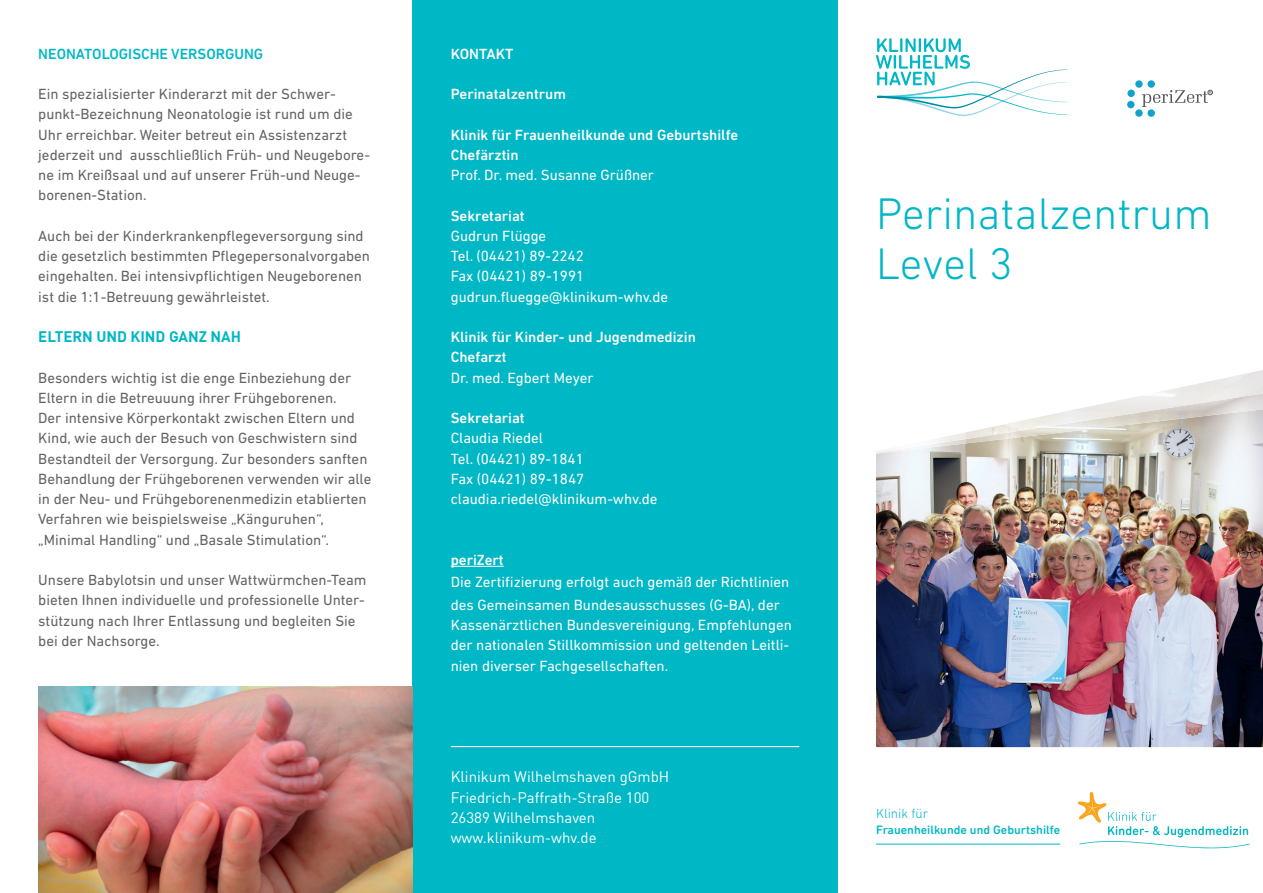
<style>
.page{position:relative;width:1263px;height:893px;background:#fff}
.page>*{position:absolute;margin:0;border:0;box-sizing:border-box;transform-origin:0 0}
.t1{font:300 45px/49.5px "DIN Next LT Pro";color:#00b7c5}
.t2{font:15px/20.2px "DIN Next LT Pro";color:#636366}
.t3{font:15px/20.2px "DIN Next LT Pro";color:#fff}
.t4{font:500 15px/20.2px "DIN Next LT Pro";color:#fff}
.t5{font:15px/20.2px "DIN Offc";color:#fff}
.t6{font:500 15px "DIN Next LT Pro";color:#00b7c5}
.t7{font:700 15px "DIN Offc";color:#00b7c5}
.t8{font:300 13.5px "DIN Next LT Pro";color:#00b7c5}
.t9{font:500 12.3px "DIN Next Rounded LT Pro";color:#00b7c5}
.t10{font:4.2px "Arial";color:#57585a}
</style>
<div class="page">
<div style="left:412px;top:0;width:426px;height:893px;background:#00b7c5"></div>
<hr style="left:451px;top:746px;width:348px;height:1px;background:#fff">
<img style="left:876px;top:457px;width:387px;height:290px">
<hr style="left:451px;top:566px;width:53px;height:1px;background:#fff">
<svg style="left:876px;top:38px;width:191px;height:78px"></svg>
<svg style="left:876px;top:370px;width:387px;height:87px"></svg>
<img style="left:1021px;top:416px;width:97px;height:15px">
<img style="left:1118px;top:394px;width:145px;height:22px">
<img style="left:876px;top:430px;width:145px;height:23px">
<img style="left:38px;top:686px;width:374px;height:207px">
<hr style="left:876px;top:844px;width:184px;height:1px;background:#00b7c5">
<svg style="left:1078px;top:792px;width:172px;height:56px"></svg>
<div style="left:1147px;top:109px;width:8px;height:8px;background:#11a3cc;border-radius:50%"></div>
<div style="left:1135px;top:109px;width:8px;height:8px;background:#11a3cc;border-radius:50%"></div>
<div style="left:1127px;top:101px;width:7px;height:7px;background:#11a3cc;border-radius:50%"></div>
<div style="left:1127px;top:90px;width:8px;height:7px;background:#11a3cc;border-radius:50%"></div>
<div style="left:1135px;top:80px;width:8px;height:8px;background:#11a3cc;border-radius:50%"></div>
<div style="left:1147px;top:80px;width:8px;height:8px;background:#11a3cc;border-radius:50%"></div>
<svg style="left:1142px;top:90px;width:70px;height:17px"></svg>
<p class="t6" style="left:38px;top:45px;width:227px">NEONATOLOGISCHE VERSORGUNG</p>
<p class="t2" style="left:38px;top:84px;width:333px">Ein spezialisierter Kinderarzt mit der Schwer&shy;punkt-Bezeichnung Neonatologie ist rund um die Uhr erreichbar. Weiter betreut ein Assistenzarzt jederzeit und ausschließlich Früh- und Neugebore&shy;ne im Kreißsaal und auf unserer Früh-und Neuge&shy;borenen-Station.</p>
<p class="t2" style="left:38px;top:225px;width:333px">Auch bei der Kinderkrankenpflegeversorgung sind die gesetzlich bestimmten Pflegepersonalvorgaben eingehalten. Bei intensivpflichtigen Neugeborenen ist die 1:1-Betreuung gewährleistet.</p>
<p class="t7" style="left:38px;top:327px;width:204px">ELTERN UND KIND GANZ NAH</p>
<p class="t2" style="left:38px;top:367px;width:335px">Besonders wichtig ist die enge Einbeziehung der Eltern in die Betreuuung ihrer Frühgeborenen.<br>Der intensive Körperkontakt zwischen Eltern und Kind, wie auch der Besuch von Geschwistern sind Bestandteil der Versorgung. Zur besonders sanften Behandlung der Frühgeborenen verwenden wir alle in der Neu- und Frühgeborenenmedizin etablierten Verfahren wie beispielsweise „Känguruhen“, „Minimal Handling“ und „Basale Stimulation“.</p>
<p class="t2" style="left:38px;top:570px;width:330px">Unsere Babylotsin und unser Wattwürmchen-Team bieten Ihnen individuelle und professionelle Unter&shy;stützung nach Ihrer Entlassung und begleiten Sie bei der Nachsorge.</p>
<p class="t4" style="left:451px;top:43px;width:64px">KONTAKT</p>
<p class="t4" style="left:451px;top:84px;width:117px">Perinatalzentrum</p>
<p class="t4" style="left:451px;top:124px;width:289px">Klinik für Frauenheilkunde und Geburtshilfe<br>Chefärztin</p>
<p class="t3" style="left:451px;top:165px;width:205px">Prof. Dr. med. Susanne Grüßner</p>
<p class="t4" style="left:451px;top:205px;width:75px">Sekretariat</p>
<p class="t3" style="left:451px;top:225px;width:219px">Gudrun Flügge<br>Tel. (04421) 89-2242<br>Fax (04421) 89-1991 gudrun.fluegge@klinikum-whv.de</p>
<p class="t4" style="left:451px;top:327px;width:247px">Klinik für Kinder- und Jugendmedizin<br>Chefarzt</p>
<p class="t3" style="left:451px;top:367px;width:145px">Dr. med. Egbert Meyer</p>
<p class="t4" style="left:451px;top:408px;width:75px">Sekretariat</p>
<p class="t3" style="left:451px;top:428px;width:208px">Claudia Riedel<br>Tel. (04421) 89-1841<br>Fax (04421) 89-1847 claudia.riedel@klinikum-whv.de</p>
<p class="t4" style="left:451px;top:549px;width:54px">periZert</p>
<p class="t3" style="left:451px;top:571px;width:340px;line-height:22.5px">Die Zertifizierung erfolgt auch gemäß der Richtlinien des Gemeinsamen Bundesausschusses (G-BA), der</p>
<p class="t3" style="left:451px;top:615px;width:343px">Kassenärztlichen Bundesvereinigung, Empfehlungen der nationalen Stillkommission und geltenden Leitli&shy;nien diverser Fachgesellschaften.</p>
<p class="t5" style="left:451px;top:766px;width:220px">Klinikum Wilhelmshaven gGmbH<br>Friedrich-Paffrath-Straße 100<br>26389 Wilhelmshaven www.klinikum-whv.de</p>
<p class="t10" style="left:1209px;top:90px;width:4px">R</p>
<h1 class="t1" style="left:876px;top:189px;width:337px">Perinatalzentrum<br>Level 3</h1>
<p class="t8" style="left:876px;top:805px;width:54px">Klinik für</p>
<p class="t9" style="left:876px;top:823px;width:186px">Frauenheilkunde und Geburtshilfe</p>
</div>
